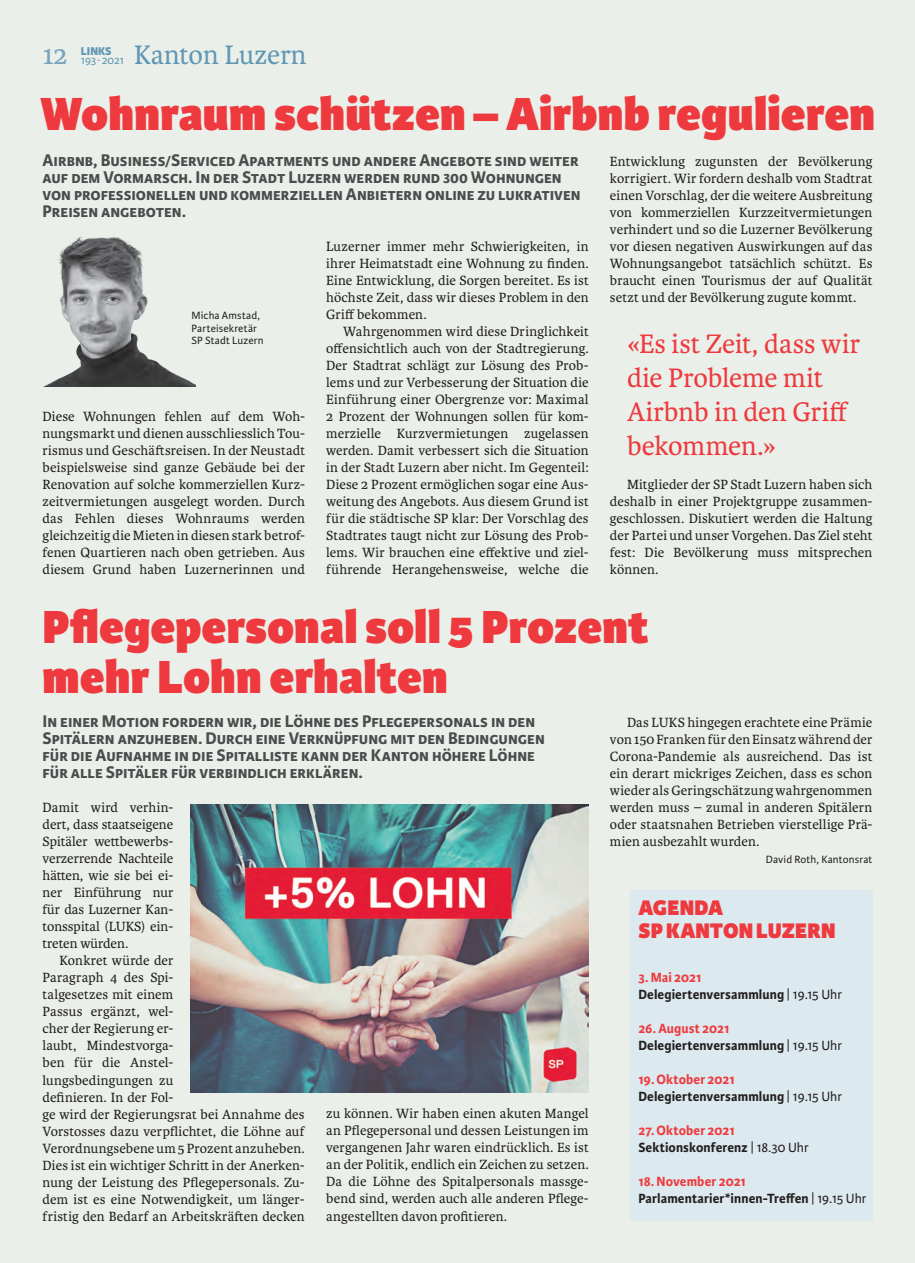
<style>
.page{position:relative;width:915px;height:1263px;background:#fff}
.page>*{position:absolute;margin:0;border:0;box-sizing:border-box;transform-origin:0 0}
.t1{font:800 49.5px/49.5px "Karmina Sans";color:#ee3a3e}
.t2{font:28.5px/34px "Karmina";letter-spacing:-.005em;color:#ee3a3e}
.t3{font:28.5px "Karmina";color:#6197b5}
.t4{font:28.5px "Karmina";color:#76a3bd}
.t5{font:800 22.5px/22.5px "Karmina Sans";letter-spacing:.005em;color:#ee3a3e}
.t6{font:700 18px/17px "Karmina Sans";color:#4b4c4d}
.t7{font:14.25px/17px "Karmina";letter-spacing:.01em;color:#231f20;text-align:justify}
.t8{font:700 14.25px/17px "Karmina Sans";letter-spacing:.005em;color:#231f20}
.t9{font:12px "Karmina Sans";letter-spacing:-.02em;color:#6197b5}
.t10{font:800 12px "Karmina Sans";color:#6197b5}
.t11{font:11.25px/12.8px "Karmina Sans";letter-spacing:.015em;color:#231f20}
.s1{color:#ee3a3e}
.s2{font-weight:400}
</style>
<div class="page">
<hr style="left:914px;top:0;width:1px;height:1263px;background:#eaf0e9">
<div style="left:0;top:0;width:914px;height:1263px;background:#eaf0e9"></div>
<div style="left:629px;top:890px;width:243px;height:330px;background:#dce9ee"></div>
<img style="left:43px;top:236px;width:153px;height:151px">
<img style="left:190px;top:804px;width:398px;height:289px">
<p class="t9" style="left:81px;top:53px;width:45px">193 ∙ 2021</p>
<h2 class="t3" style="left:134px;top:39px;width:174px">Kanton Luzern</h2>
<h2 class="t4" style="left:43px;top:39px;width:27px">12</h2>
<p class="t10" style="left:81px;top:44px;width:32px">LINKS</p>
<h1 class="t1" style="left:40px;top:91px;width:835px">Wohnraum schützen – Airbnb regulieren</h1>
<p class="t6" style="left:43px;top:152px;width:539px">Airbnb, Business/Serviced Apartments und andere Angebote sind weiter auf dem Vormarsch. In der Stadt Luzern werden rund 300 Wohnungen von professionellen und kommerziellen Anbietern online zu lukrativen Preisen angeboten.</p>
<p class="t11" style="left:191px;top:309px;width:74px">Micha Amstad,<br>Parteisekretär<br>SP Stadt Luzern</p>
<p class="t7" style="left:43px;top:408px;width:264px">Diese Wohnungen fehlen auf dem Woh&shy;nungsmarkt und dienen ausschliesslich Tou&shy;rismus und Geschäftsreisen. In der Neustadt beispielsweise sind ganze Gebäude bei der Renovation auf solche kommerziellen Kurz&shy;zeitvermietungen ausgelegt worden. Durch das Fehlen dieses Wohnraums werden gleichzeitig die Mieten in diesen stark betrof&shy;fenen Quartieren nach oben getrieben. Aus diesem Grund haben Luzernerinnen und</p>
<p class="t7" style="left:326px;top:238px;width:264px">Luzerner immer mehr Schwierigkeiten, in ihrer Heimatstadt eine Wohnung zu finden.<br>Eine Entwicklung, die Sorgen bereitet. Es ist höchste Zeit, dass wir dieses Problem in den Griff bekommen.</p>
<p class="t7" style="left:326px;top:323px;width:264px;text-indent:17px">Wahrgenommen wird diese Dringlichkeit offensichtlich auch von der Stadtregierung.<br>Der Stadtrat schlägt zur Lösung des Prob&shy;lems und zur Verbesserung der Situation die Einführung einer Obergrenze vor: Maximal 2 Prozent der Wohnungen sollen für kom&shy;merzielle Kurzvermietungen zugelassen werden. Damit verbessert sich die Situation in der Stadt Luzern aber nicht. Im Gegenteil:<br>Diese 2 Prozent ermöglichen sogar eine Aus&shy;weitung des Angebots. Aus diesem Grund ist für die städtische SP klar: Der Vorschlag des Stadtrates taugt nicht zur Lösung des Prob&shy;lems. Wir brauchen eine effektive und ziel&shy;führende Herangehensweise, welche die</p>
<p class="t7" style="left:609px;top:153px;width:264px">Entwicklung zugunsten der Bevölkerung korrigiert. Wir fordern deshalb vom Stadtrat einen Vorschlag, der die weitere Ausbreitung von kommerziellen Kurzzeitvermietungen verhindert und so die Luzerner Bevölkerung vor diesen negativen Auswirkungen auf das Wohnungsangebot tatsächlich schützt. Es braucht einen Tourismus der auf Qualität setzt und der Bevölkerung zugute kommt.</p>
<h2 class="t2" style="left:626px;top:327px;width:235px">«Es ist Zeit, dass wir die Probleme mit<br>Airbnb in den Griff bekommen.»</h2>
<p class="t7" style="left:609px;top:476px;width:264px;text-indent:17px">Mitglieder der SP Stadt Luzern haben sich deshalb in einer Projektgruppe zusammen&shy;geschlossen. Diskutiert werden die Haltung der Partei und unser Vorgehen. Das Ziel steht fest: Die Bevölkerung muss mitsprechen können.</p>
<h1 class="t1" style="left:43px;top:604px;width:607px">Pflegepersonal soll 5 Prozent mehr Lohn erhalten</h1>
<p class="t6" style="left:43px;top:713px;width:503px">In einer Motion fordern wir, die Löhne des Pflegepersonals in den Spitälern anzuheben. Durch eine Verknüpfung mit den Bedingungen für die Aufnahme in die Spitalliste kann der Kanton höhere Löhne für alle Spitäler für verbindlich erklären.</p>
<p class="t7" style="left:43px;top:799px;width:132px">Damit wird verhin&shy;dert, dass staatseigene Spitäler wettbewerbs&shy;verzerrende Nachteile hätten, wie sie bei ei&shy;ner Einführung nur für das Luzerner Kan&shy;tonsspital (LUKS) ein&shy;treten würden.</p>
<p class="t7" style="left:43px;top:952px;width:263px;text-align:left;text-indent:17px">Konkret würde der<br>Paragraph 4 des Spi-<br>talgesetzes mit einem<br>Passus ergänzt, wel-<br>cher der Regierung er-<br>laubt, Mindestvorga-<br>ben für die Anstel-<br>lungsbedingungen zu<br>definieren. In der Fol-<br>ge wird der Regierungsrat bei Annahme des<br>Vorstosses dazu verpflichtet, die Löhne auf<br>Verordnungsebene um 5 Prozent anzuheben.<br>Dies ist ein wichtiger Schritt in der Anerken&shy;nung der Leistung des Pflegepersonals. Zu&shy;dem ist es eine Notwendigkeit, um länger&shy;fristig den Bedarf an Arbeitskräften decken</p>
<p class="t7" style="left:326px;top:1105px;width:264px">zu können. Wir haben einen akuten Mangel an Pflegepersonal und dessen Leistungen im vergangenen Jahr waren eindrücklich. Es ist an der Politik, endlich ein Zeichen zu setzen.<br>Da die Löhne des Spitalpersonals massge&shy;bend sind, werden auch alle anderen Pflege&shy;angestellten davon profitieren.</p>
<p class="t7" style="left:609px;top:714px;width:264px;text-indent:17px">Das LUKS hingegen erachtete eine Prämie von 150 Franken für den Einsatz während der Corona-Pandemie als ausreichend. Das ist ein derart mickriges Zeichen, dass es schon wieder als Geringschätzung wahrgenommen werden muss – zumal in anderen Spitälern oder staatsnahen Betrieben vierstellige Prä&shy;mien ausbezahlt wurden.</p>
<p class="t11" style="left:765px;top:853px;width:108px">David Roth, Kantonsrat</p>
<h3 class="t5" style="left:638px;top:897px;width:199px">AGENDA<br>SP KANTON LUZERN</h3>
<p class="t8" style="left:638px;top:969px;width:205px"><span class="s1">3. Mai 2021<br></span>Delegiertenversammlung <span class="s2">| 19.15 Uhr</span></p>
<p class="t8" style="left:638px;top:1020px;width:205px"><span class="s1">26. August 2021<br></span>Delegiertenversammlung <span class="s2">| 19.15 Uhr</span></p>
<p class="t8" style="left:638px;top:1071px;width:205px"><span class="s1">19. Oktober 2021<br></span>Delegiertenversammlung <span class="s2">| 19.15 Uhr</span></p>
<p class="t8" style="left:638px;top:1122px;width:172px"><span class="s1">27. Oktober 2021<br></span>Sektionskonferenz <span class="s2">| 18.30 Uhr</span></p>
<p class="t8" style="left:638px;top:1173px;width:229px"><span class="s1">18. November 2021<br></span>Parlamentarier*innen-Treffen <span class="s2">| 19.15 Uhr</span></p>
</div>
